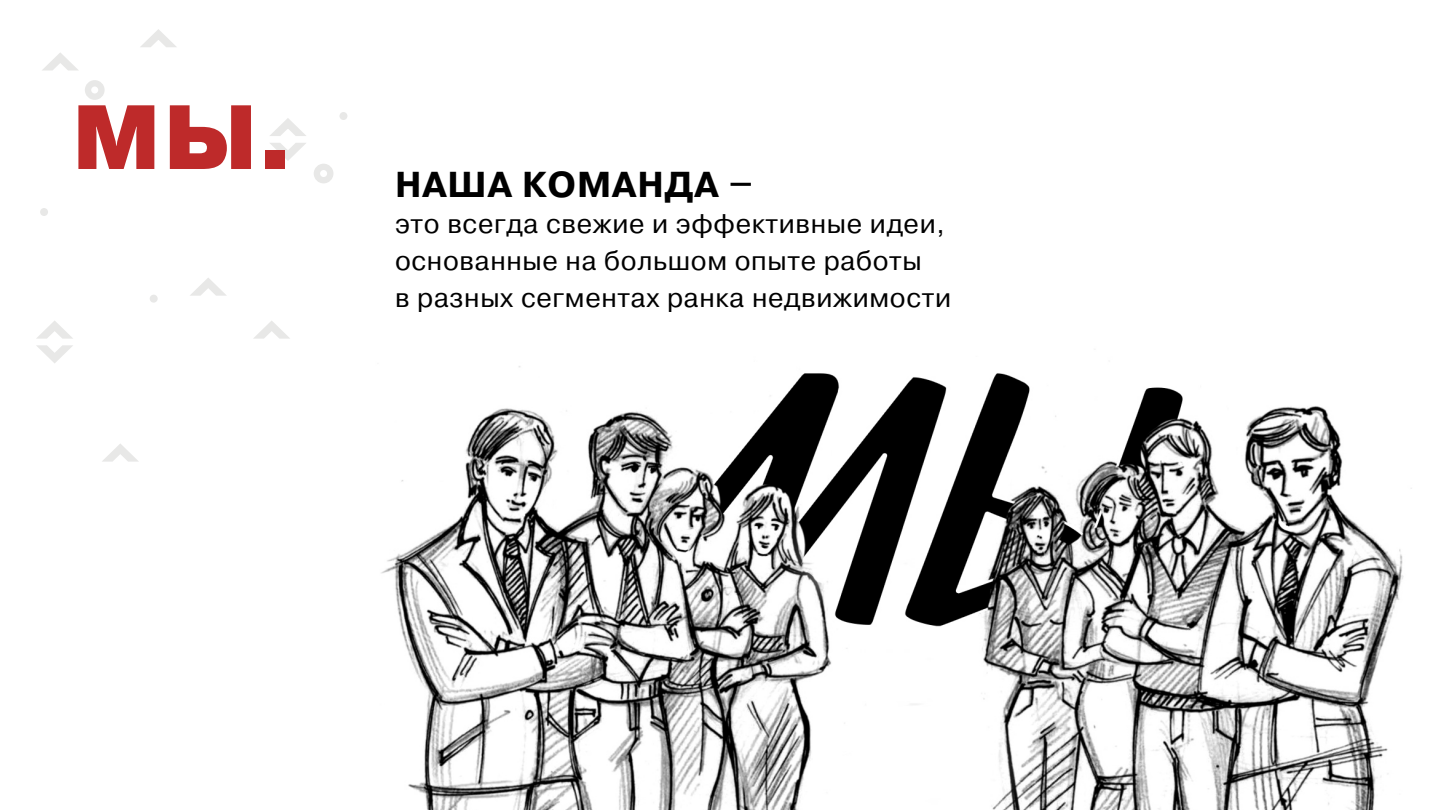
<style>
.page{position:relative;width:1440px;height:810px;background:#fff}
.page>*{position:absolute;margin:0;border:0;box-sizing:border-box;transform-origin:0 0}
.t1{font:900 90.97px "Pragmatica";color:#be2a2a}
.t2{font:700 36px "Pragmatica";letter-spacing:.025em;color:#000}
.t3{font:27px/36.8px "Pragmatica";letter-spacing:.025em;color:#000}
</style>
<div class="page">
<img style="left:381px;top:366px;width:1031px;height:444px">
<div style="left:150px;top:295px;width:8px;height:8px;background:#e8e8e7;border-radius:50%"></div>
<div style="left:339px;top:112px;width:8px;height:8px;background:#e8e8e7;border-radius:50%"></div>
<svg style="left:85px;top:80px;width:20px;height:20px"></svg>
<div style="left:40px;top:208px;width:8px;height:8px;background:#e8e8e7;border-radius:50%"></div>
<svg style="left:270px;top:118px;width:63px;height:65px"></svg>
<svg style="left:36px;top:321px;width:37px;height:42px"></svg>
<svg style="left:42px;top:53px;width:36px;height:18px"></svg>
<svg style="left:190px;top:278px;width:36px;height:18px"></svg>
<svg style="left:253px;top:321px;width:37px;height:18px"></svg>
<svg style="left:102px;top:444px;width:37px;height:18px"></svg>
<svg style="left:140px;top:29px;width:36px;height:18px"></svg>
<h1 class="t1" style="left:71px;top:79px;width:222px">МЫ.</h1>
<h2 class="t2" style="left:395px;top:161px;width:360px">НАША КОМАНДА ‒</h2>
<p class="t3" style="left:395px;top:206px;width:558px">это всегда свежие и эффективные идеи, основанные на большом опыте работы<br>в разных сегментах ранка недвижимости</p>
</div>
